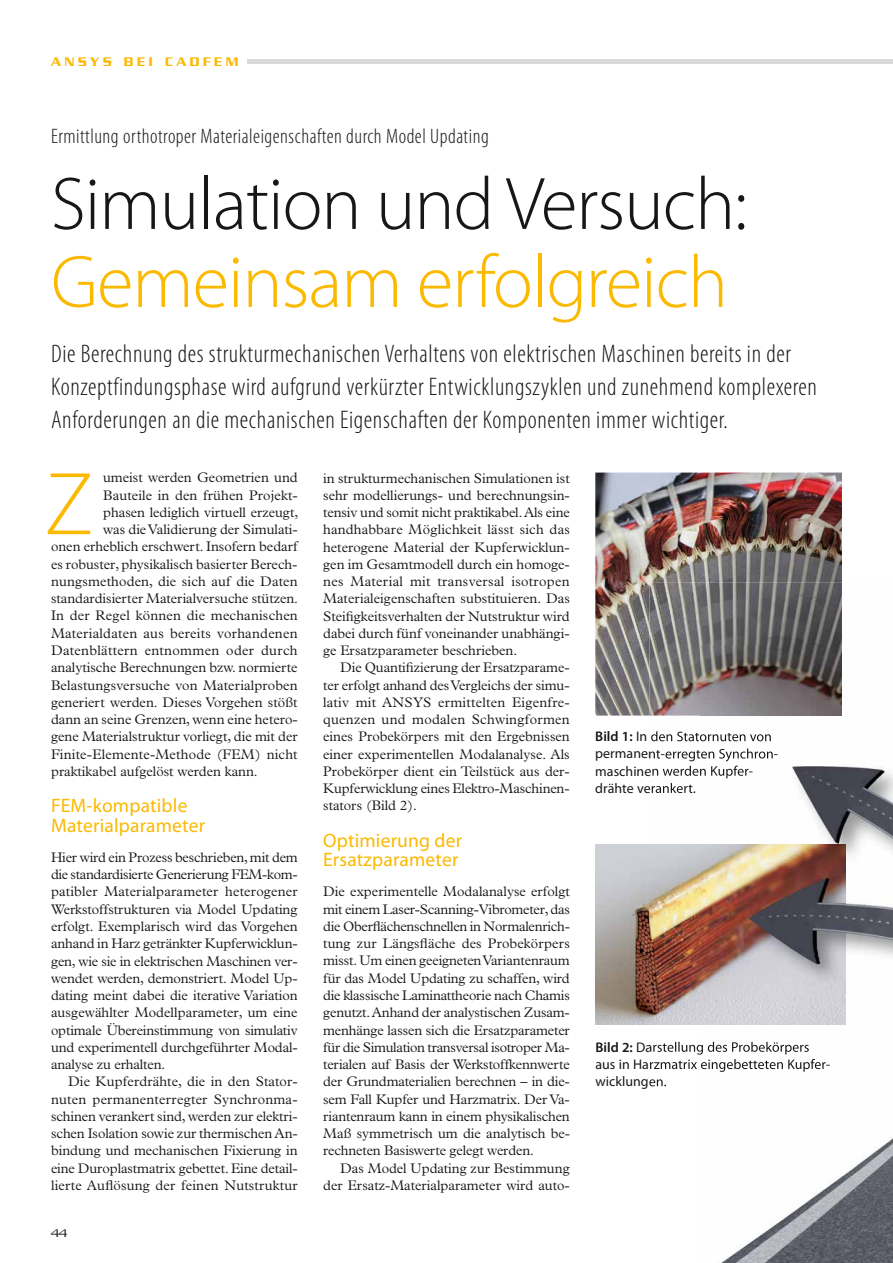
<style>
.page{position:relative;width:893px;height:1263px;background:#fff}
.page>*{position:absolute;margin:0;border:0;box-sizing:border-box;transform-origin:0 0}
.t1{font:300 90px "Myriad Pro";color:#fbb900}
.t2{font:300 75px/78px "Myriad Pro";letter-spacing:-.015em;color:#181716}
.t3{font:300 condensed 25.5px/33px "Myriad Pro";letter-spacing:.025em;color:#181716}
.t4{font:300 condensed 21px "Myriad Pro";letter-spacing:.025em;color:#181716}
.t5{font:19.5px/19.5px "Myriad Pro";letter-spacing:.01em;color:#fbb900}
.t6{font:300 13.95px "Plantin";color:#181716}
.t7{font:300 13.95px "Plantin";letter-spacing:.02em;color:#181716}
.t8{font:300 13.95px "Plantin";letter-spacing:-.02em;color:#181716}
.t9{font:300 13.95px "Plantin";letter-spacing:.025em;color:#181716}
.t10{font:300 13.95px "Plantin";letter-spacing:-.025em;color:#181716}
.t11{font:13.95px "Myriad Pro";color:#181716}
.t12{font:500 13.5px "Serpentine";letter-spacing:.255em;color:#fbb900}
.t13{font:300 12px "Serpentine";color:#181716}
.s1{color:#fbb900}
</style>
<div class="page">
<div style="left:248px;top:59px;width:645px;height:5px;background:#d9dada"></div>
<img style="left:595px;top:472px;width:247px;height:244px">
<img style="left:595px;top:845px;width:54px;height:179px">
<img style="left:651px;top:731px;width:50px;height:10px">
<img style="left:649px;top:750px;width:52px;height:11px">
<img style="left:649px;top:766px;width:52px;height:10px">
<img style="left:649px;top:783px;width:46px;height:10px">
<img style="left:649px;top:583px;width:193px;height:133px">
<img style="left:649px;top:845px;width:52px;height:197px">
<img style="left:649px;top:1042px;width:52px;height:13px">
<img style="left:650px;top:1059px;width:47px;height:11px">
<img style="left:649px;top:1079px;width:17px;height:8px">
<img style="left:701px;top:741px;width:192px;height:522px">
<img style="left:701px;top:732px;width:70px;height:9px">
<img style="left:701px;top:748px;width:77px;height:13px">
<img style="left:701px;top:766px;width:52px;height:12px">
<img style="left:701px;top:645px;width:141px;height:71px">
<img style="left:701px;top:1042px;width:108px;height:13px">
<img style="left:701px;top:1059px;width:129px;height:13px">
<img style="left:701px;top:845px;width:144px;height:179px">
<p class="t12" style="left:51px;top:54px;width:189px">ANSYS BEI CADFEM</p>
<p class="t4" style="left:51px;top:124px;width:439px">Ermittlung orthotroper Materialeigenschaften durch Model Updating</p>
<p class="t2" style="left:51px;top:164px;width:698px">Simulation und Versuch:<br><span class="s1">Gemeinsam erfolgreich</span></p>
<p class="t3" style="left:51px;top:337px;width:767px">Die Berechnung des strukturmechanischen Verhaltens von elektrischen Maschinen bereits in der<br>Konzeptfindungsphase wird aufgrund verkürzter Entwicklungszyklen und zunehmend komplexeren<br>Anforderungen an die mechanischen Eigenschaften der Komponenten immer wichtiger.</p>
<p class="t6" style="left:103px;top:470px;width:196px">umeist werden Geometrien und</p>
<p class="t6" style="left:103px;top:487px;width:196px">Bauteile in den frühen Projekt-</p>
<p class="t6" style="left:103px;top:504px;width:197px">phasen lediglich virtuell erzeugt,</p>
<p class="t6" style="left:103px;top:521px;width:196px">was die Validierung der Simulati-</p>
<p class="t6" style="left:51px;top:539px;width:248px">onen erheblich erschwert. Insofern bedarf</p>
<p class="t6" style="left:51px;top:556px;width:248px">es robuster, physikalisch basierter Berech-</p>
<p class="t6" style="left:51px;top:573px;width:248px">nungsmethoden, die sich auf die Daten</p>
<p class="t6" style="left:51px;top:590px;width:248px">standardisierter Materialversuche stützen.</p>
<p class="t6" style="left:51px;top:608px;width:248px">In der Regel können die mechanischen</p>
<p class="t7" style="left:51px;top:625px;width:248px">Materialdaten aus bereits vorhandenen</p>
<p class="t9" style="left:51px;top:642px;width:248px">Datenblättern entnommen oder durch</p>
<p class="t6" style="left:51px;top:659px;width:248px">analytische Berechnungen bzw. normierte</p>
<p class="t6" style="left:51px;top:677px;width:248px">Belastungsversuche von Materialproben</p>
<p class="t6" style="left:51px;top:694px;width:248px">generiert werden. Dieses Vorgehen stößt</p>
<p class="t6" style="left:51px;top:711px;width:248px">dann an seine Grenzen, wenn eine hetero-</p>
<p class="t6" style="left:51px;top:728px;width:248px">gene Materialstruktur vorliegt, die mit der</p>
<p class="t6" style="left:51px;top:746px;width:248px">Finite-Elemente-Methode (FEM) nicht</p>
<p class="t6" style="left:51px;top:763px;width:208px">praktikabel aufgelöst werden kann.</p>
<p class="t5" style="left:51px;top:796px;width:156px">FEM-kompatible<br>Materialparameter</p>
<p class="t6" style="left:51px;top:849px;width:248px">Hier wird ein Prozess beschrieben, mit dem</p>
<p class="t10" style="left:51px;top:866px;width:248px">die standardisierte Generierung FEM-kom-</p>
<p class="t6" style="left:51px;top:884px;width:248px">patibler Materialparameter heterogener</p>
<p class="t6" style="left:51px;top:901px;width:248px">Werkstoffstrukturen via Model Updating</p>
<p class="t6" style="left:51px;top:918px;width:248px">erfolgt. Exemplarisch wird das Vorgehen</p>
<p class="t6" style="left:51px;top:935px;width:248px">anhand in Harz getränkter Kupferwicklun-</p>
<p class="t6" style="left:51px;top:953px;width:248px">gen, wie sie in elektrischen Maschinen ver-</p>
<p class="t6" style="left:51px;top:970px;width:248px">wendet werden, demonstriert. Model Up-</p>
<p class="t6" style="left:51px;top:987px;width:248px">dating meint dabei die iterative Variation</p>
<p class="t6" style="left:51px;top:1004px;width:248px">ausgewählter Modellparameter, um eine</p>
<p class="t6" style="left:51px;top:1022px;width:248px">optimale Übereinstimmung von simulativ</p>
<p class="t6" style="left:51px;top:1039px;width:248px">und experimentell durchgeführter Modal-</p>
<p class="t6" style="left:51px;top:1056px;width:116px">analyse zu erhalten.</p>
<p class="t6" style="left:68px;top:1073px;width:231px">Die Kupferdrähte, die in den Stator-</p>
<p class="t6" style="left:51px;top:1091px;width:248px">nuten permanenterregter Synchronma-</p>
<p class="t6" style="left:51px;top:1108px;width:248px">schinen verankert sind, werden zur elektri-</p>
<p class="t6" style="left:51px;top:1125px;width:248px">schen Isolation sowie zur thermischen An-</p>
<p class="t6" style="left:51px;top:1142px;width:248px">bindung und mechanischen Fixierung in</p>
<p class="t6" style="left:51px;top:1160px;width:248px">eine Duroplastmatrix gebettet. Eine detail-</p>
<p class="t6" style="left:51px;top:1177px;width:248px">lierte Auflösung der feinen Nutstruktur</p>
<p class="t1" style="left:45px;top:450px;width:50px">Z</p>
<p class="t13" style="left:51px;top:1226px;width:18px">44</p>
<p class="t6" style="left:323px;top:470px;width:248px">in strukturmechanischen Simulationen ist</p>
<p class="t6" style="left:323px;top:487px;width:248px">sehr modellierungs- und berechnungsin-</p>
<p class="t6" style="left:323px;top:504px;width:248px">tensiv und somit nicht praktikabel. Als eine</p>
<p class="t6" style="left:323px;top:522px;width:248px">handhabbare Möglichkeit lässt sich das</p>
<p class="t6" style="left:323px;top:539px;width:248px">heterogene Material der Kupferwicklun-</p>
<p class="t6" style="left:323px;top:556px;width:248px">gen im Gesamtmodell durch ein homoge-</p>
<p class="t9" style="left:323px;top:573px;width:248px">nes Material mit transversal isotropen</p>
<p class="t6" style="left:323px;top:591px;width:248px">Materialeigenschaften substituieren. Das</p>
<p class="t6" style="left:323px;top:608px;width:248px">Steifigkeitsverhalten der Nutstruktur wird</p>
<p class="t6" style="left:323px;top:625px;width:248px">dabei durch fünf voneinander unabhängi-</p>
<p class="t6" style="left:323px;top:642px;width:196px">ge Ersatzparameter beschrieben.</p>
<p class="t6" style="left:340px;top:660px;width:231px">Die Quantifizierung der Ersatzparame-</p>
<p class="t6" style="left:323px;top:677px;width:248px">ter erfolgt anhand des Vergleichs der simu-</p>
<p class="t7" style="left:323px;top:694px;width:248px">lativ mit ANSYS ermittelten Eigenfre-</p>
<p class="t7" style="left:323px;top:711px;width:248px">quenzen und modalen Schwingformen</p>
<p class="t6" style="left:323px;top:729px;width:248px">eines Probekörpers mit den Ergebnissen</p>
<p class="t6" style="left:323px;top:746px;width:248px">einer experimentellen Modalanalyse. Als</p>
<p class="t6" style="left:323px;top:763px;width:248px">Probekörper dient ein Teilstück aus der-</p>
<p class="t6" style="left:323px;top:780px;width:248px">Kupferwicklung eines Elektro-Maschinen-</p>
<p class="t6" style="left:323px;top:798px;width:95px">stators (Bild 2).</p>
<p class="t5" style="left:323px;top:830px;width:140px">Optimierung der<br>Ersatzparameter</p>
<p class="t6" style="left:323px;top:884px;width:248px">Die experimentelle Modalanalyse erfolgt</p>
<p class="t6" style="left:323px;top:901px;width:248px">mit einem Laser-Scanning-Vibrometer, das</p>
<p class="t8" style="left:323px;top:918px;width:248px">die Oberflächenschnellen in Normalenrich-</p>
<p class="t6" style="left:323px;top:935px;width:248px">tung zur Längsfläche des Probekörpers</p>
<p class="t6" style="left:323px;top:953px;width:248px">misst. Um einen geeigneten Variantenraum</p>
<p class="t6" style="left:323px;top:970px;width:248px">für das Model Updating zu schaffen, wird</p>
<p class="t6" style="left:323px;top:987px;width:248px">die klassische Laminattheorie nach Chamis</p>
<p class="t6" style="left:323px;top:1004px;width:248px">genutzt. Anhand der analystischen Zusam-</p>
<p class="t6" style="left:323px;top:1022px;width:248px">menhänge lassen sich die Ersatzparameter</p>
<p class="t8" style="left:323px;top:1039px;width:248px">für die Simulation transversal isotroper Ma-</p>
<p class="t6" style="left:323px;top:1056px;width:248px">terialen auf Basis der Werkstoffkennwerte</p>
<p class="t6" style="left:323px;top:1073px;width:248px">der Grundmaterialien berechnen – in die-</p>
<p class="t6" style="left:323px;top:1091px;width:248px">sem Fall Kupfer und Harzmatrix. Der Va-</p>
<p class="t6" style="left:323px;top:1108px;width:248px">riantenraum kann in einem physikalischen</p>
<p class="t6" style="left:323px;top:1125px;width:248px">Maß symmetrisch um die analytisch be-</p>
<p class="t6" style="left:323px;top:1142px;width:212px">rechneten Basiswerte gelegt werden.</p>
<p class="t6" style="left:340px;top:1160px;width:231px">Das Model Updating zur Bestimmung</p>
<p class="t6" style="left:323px;top:1177px;width:248px">der Ersatz-Materialparameter wird auto-</p>
<p class="t11" style="left:595px;top:780px;width:102px">drähte verankert.</p>
<p class="t11" style="left:595px;top:1073px;width:72px">wicklungen.</p>
</div>
